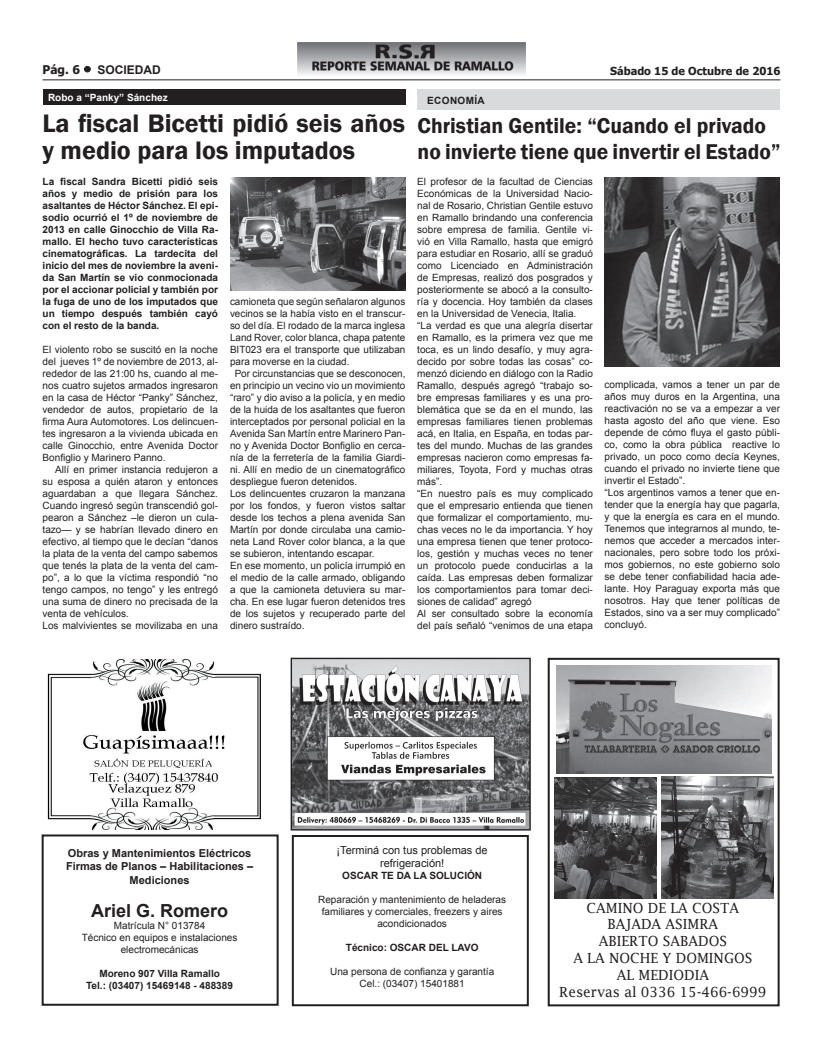
<style>
.page{position:relative;width:823px;height:1049px;background:#fff}
.page>*{position:absolute;margin:0;border:0;box-sizing:border-box;transform-origin:0 0}
.t1{font:600 26px/27px "Franklin Gothic";color:#231f20}
.t2{font:600 22px/26.4px "Franklin Gothic";color:#231f20}
.t3{font:700 18px "Arial";color:#231f20}
.t4{font:14px/16.8px "Lucida Fax";color:#231f20;text-align:center}
.t5{font:700 12px "Arial";color:#231f20}
.t6{font:700 12px "Tahoma";color:#231f20}
.t7{font:700 11px/13.2px "Arial";color:#231f20;text-align:center}
.t8{font:11px/13.2px "Arial";color:#231f20;text-align:center}
.t9{font:700 11px "Tahoma";color:#231f20}
.t10{font:10px/12px "Arial";color:#231f20;text-align:center}
.t11{font:700 10px/12px "Arial";color:#231f20;text-align:center}
.t12{font:700 10px "Arial";color:#fff}
.t13{font:700 10px "Arial";letter-spacing:.035em;color:#231f20}
</style>
<div class="page">
<hr style="left:43px;top:79px;width:737px;height:1px;background:#231f20">
<div style="left:84px;top:66px;width:7px;height:6px;border:1px solid #231f20;border-radius:50%"></div>
<img style="left:297px;top:43px;width:228px;height:32px">
<img style="left:556px;top:665px;width:215px;height:108px">
<div style="left:291px;top:835px;width:237px;height:171px;border:2px solid #231f20"></div>
<div style="left:42px;top:834px;width:236px;height:172px;border:2px solid #231f20"></div>
<img style="left:47px;top:660px;width:214px;height:169px">
<img style="left:290px;top:657px;width:241px;height:174px">
<div style="left:547px;top:658px;width:232px;height:348px;border:2px solid #231f20"></div>
<img style="left:554px;top:777px;width:101px;height:121px">
<img style="left:661px;top:777px;width:111px;height:121px">
<div style="left:43px;top:90px;width:362px;height:15px;background:#231f20"></div>
<img style="left:230px;top:177px;width:175px;height:114px">
<div style="left:417px;top:90px;width:362px;height:20px;background:#d9dadc"></div>
<img style="left:604px;top:177px;width:175px;height:190px">
<p class="t6" style="left:43px;top:61px;width:39px">Pág. 6</p>
<p class="t5" style="left:97px;top:62px;width:65px">SOCIEDAD</p>
<p class="t9" style="left:610px;top:63px;width:172px">Sábado 15 de Octubre de 2016</p>
<p class="t12" style="left:48px;top:90px;width:121px">Robo a “Panky” Sánchez</p>
<h1 class="t1" style="left:43px;top:110px;width:364px">La fiscal Bicetti pidió seis años y medio para los imputados</h1>
<p class="t11" style="left:43px;top:175px;width:177px;text-align:justify">La fiscal Sandra Bicetti pidió seis años y medio de prisión para los asaltantes de Héctor Sánchez. El epi&shy;sodio ocurrió el 1º de noviembre de 2013 en calle Ginocchio de Villa Ra&shy;mallo. El hecho tuvo características cinematográficas. La tardecita del inicio del mes de noviembre la aveni&shy;da San Martín se vio conmocionada por el accionar policial y también por la fuga de uno de los imputados que un tiempo después también cayó con el resto de la banda.</p>
<p class="t10" style="left:43px;top:343px;width:177px;text-align:justify">El violento robo se suscitó en la noche del jueves 1º de noviembre de 2013, al&shy;rededor de las 21:00 hs, cuando al me&shy;nos cuatro sujetos armados ingresaron en la casa de Héctor “Panky” Sánchez, vendedor de autos, propietario de la firma Aura Automotores. Los delincuen&shy;tes ingresaron a la vivienda ubicada en calle Ginocchio, entre Avenida Doctor Bonfiglio y Marinero Panno.</p>
<p class="t10" style="left:43px;top:463px;width:177px;text-align:left;text-indent:13px">Allí en primer instancia redujeron a su esposa a quién ataron y entonces aguardaban a que llegara Sánchez.<br>Cuando ingresó según transcendió gol&shy;pearon a Sánchez –le dieron un cula&shy;tazo— y se habrían llevado dinero en efectivo, al tiempo que le decían “danos la plata de la venta del campo sabemos que tenés la plata de la venta del cam&shy;po”, a lo que la víctima respondió “no tengo campos, no tengo” y les entregó una suma de dinero no precisada de la venta de vehículos.<br>Los malvivientes se movilizaba en una</p>
<p class="t10" style="left:230px;top:296px;width:177px">camioneta que según señalaron algunos</p>
<p class="t10" style="left:230px;top:308px;width:177px">vecinos se la había visto en el transcur-</p>
<p class="t10" style="left:230px;top:320px;width:177px">so del día. El rodado de la marca inglesa</p>
<p class="t10" style="left:230px;top:332px;width:177px">Land Rover, color blanca, chapa patente</p>
<p class="t10" style="left:230px;top:344px;width:177px">BIT023 era el transporte que utilizaban</p>
<p class="t10" style="left:230px;top:356px;width:121px">para moverse en la ciudad.</p>
<p class="t10" style="left:234px;top:368px;width:172px">Por circunstancias que se desconocen,</p>
<p class="t10" style="left:230px;top:380px;width:177px">en principio un vecino vio un movimiento</p>
<p class="t10" style="left:230px;top:392px;width:177px">“raro” y dio aviso a la policía, y en medio</p>
<p class="t10" style="left:230px;top:404px;width:177px">de la huida de los asaltantes que fueron</p>
<p class="t10" style="left:230px;top:416px;width:177px">interceptados por personal policial en la</p>
<p class="t10" style="left:230px;top:428px;width:177px">Avenida San Martín entre Marinero Pan-</p>
<p class="t10" style="left:230px;top:440px;width:177px">no y Avenida Doctor Bonfiglio en cerca-</p>
<p class="t10" style="left:230px;top:452px;width:177px">nía de la ferretería de la familia Giardi-</p>
<p class="t10" style="left:230px;top:464px;width:177px">ni. Allí en medio de un cinematográfico</p>
<p class="t10" style="left:230px;top:476px;width:129px">despliegue fueron detenidos.</p>
<p class="t10" style="left:230px;top:488px;width:177px">Los delincuentes cruzaron la manzana</p>
<p class="t10" style="left:230px;top:500px;width:177px">por los fondos, y fueron vistos saltar</p>
<p class="t10" style="left:230px;top:512px;width:177px">desde los techos a plena avenida San</p>
<p class="t10" style="left:230px;top:524px;width:177px">Martín por donde circulaba una camio-</p>
<p class="t10" style="left:230px;top:536px;width:177px">neta Land Rover color blanca, a la que</p>
<p class="t10" style="left:230px;top:548px;width:146px">se subieron, intentando escapar.</p>
<p class="t10" style="left:230px;top:560px;width:177px">En ese momento, un policía irrumpió en</p>
<p class="t10" style="left:230px;top:572px;width:177px">el medio de la calle armado, obligando</p>
<p class="t10" style="left:230px;top:584px;width:177px">a que la camioneta detuviera su mar-</p>
<p class="t10" style="left:230px;top:596px;width:177px">cha. En ese lugar fueron detenidos tres</p>
<p class="t10" style="left:230px;top:608px;width:177px">de los sujetos y recuperado parte del</p>
<p class="t10" style="left:230px;top:620px;width:76px">dinero sustraído.</p>
<p class="t13" style="left:427px;top:93px;width:59px">ECONOMÍA</p>
<h2 class="t2" style="left:417px;top:112px;width:364px">Christian Gentile: “Cuando el privado no invierte tiene que invertir el Estado”</h2>
<p class="t10" style="left:417px;top:176px;width:177px;text-align:left">El profesor de la facultad de Ciencias Económicas de la Universidad Nacio&shy;nal de Rosario, Christian Gentile estuvo en Ramallo brindando una conferencia sobre empresa de familia. Gentile vi&shy;vió en Villa Ramallo, hasta que emigró para estudiar en Rosario, allí se graduó como Licenciado en Administración de Empresas, realizó dos posgrados y posteriormente se abocó a la consulto&shy;ría y docencia. Hoy también da clases en la Universidad de Venecia, Italia. “La verdad es que una alegría disertar en Ramallo, es la primera vez que me toca, es un lindo desafío, y muy agra&shy;decido por sobre todas las cosas” co&shy;menzó diciendo en diálogo con la Radio Ramallo, después agregó “trabajo so&shy;bre empresas familiares y es una pro&shy;blemática que se da en el mundo, las empresas familiares tienen problemas acá, en Italia, en España, en todas par&shy;tes del mundo. Muchas de las grandes empresas nacieron como empresas fa&shy;miliares, Toyota, Ford y muchas otras más”.<br>“En nuestro país es muy complicado que el empresario entienda que tienen que formalizar el comportamiento, mu&shy;chas veces no le da importancia. Y hoy una empresa tienen que tener protoco&shy;los, gestión y muchas veces no tener un protocolo puede conducirlas a la caída. Las empresas deben formalizar los comportamientos para tomar deci&shy;siones de calidad” agregó<br>Al ser consultado sobre la economía del país señaló “venimos de una etapa</p>
<p class="t10" style="left:604px;top:378px;width:177px;text-align:left">complicada, vamos a tener un par de años muy duros en la Argentina, una reactivación no se va a empezar a ver hasta agosto del año que viene. Eso depende de cómo fluya el gasto públi&shy;co, como la obra pública reactive lo privado, un poco como decía Keynes, cuando el privado no invierte tiene que invertir el Estado”.<br>“Los argentinos vamos a tener que en&shy;tender que la energía hay que pagarla, y que la energía es cara en el mundo.<br>Tenemos que integrarnos al mundo, te&shy;nemos que acceder a mercados inter&shy;nacionales, pero sobre todo los próxi&shy;mos gobiernos, no este gobierno solo se debe tener confiabilidad hacia ade&shy;lante. Hoy Paraguay exporta más que nosotros. Hay que tener políticas de Estados, sino va a ser muy complicado” concluyó.</p>
<p class="t7" style="left:66px;top:847px;width:189px">Obras y Mantenimientos Eléctricos<br>Firmas de Planos – Habilitaciones –<br>Mediciones</p>
<h3 class="t3" style="left:91px;top:898px;width:139px">Ariel G. Romero</h3>
<p class="t10" style="left:82px;top:919px;width:157px">Matrícula N° 013784<br>Técnico en equipos e instalaciones electromecánicas</p>
<p class="t11" style="left:86px;top:968px;width:148px">Moreno 907 Villa Ramallo<br>Tel.: (03407) 15469148 - 488389</p>
<p class="t8" style="left:336px;top:843px;width:152px">¡Terminá con tus problemas de refrigeración!</p>
<p class="t11" style="left:342px;top:869px;width:141px">OSCAR TE DA LA SOLUCIÓN</p>
<p class="t10" style="left:318px;top:893px;width:189px">Reparación y mantenimiento de heladeras familiares y comerciales, freezers y aires acondicionados</p>
<p class="t11" style="left:346px;top:941px;width:134px">Técnico: OSCAR DEL LAVO</p>
<p class="t10" style="left:330px;top:965px;width:165px">Una persona de confianza y garantía<br>Cel.: (03407) 15401881</p>
<h3 class="t4" style="left:559px;top:899px;width:208px">CAMINO DE LA COSTA<br>BAJADA ASIMRA<br>ABIERTO SABADOS<br>A LA NOCHE Y DOMINGOS<br>AL MEDIODIA<br>Reservas al 0336 15-466-6999</h3>
</div>
